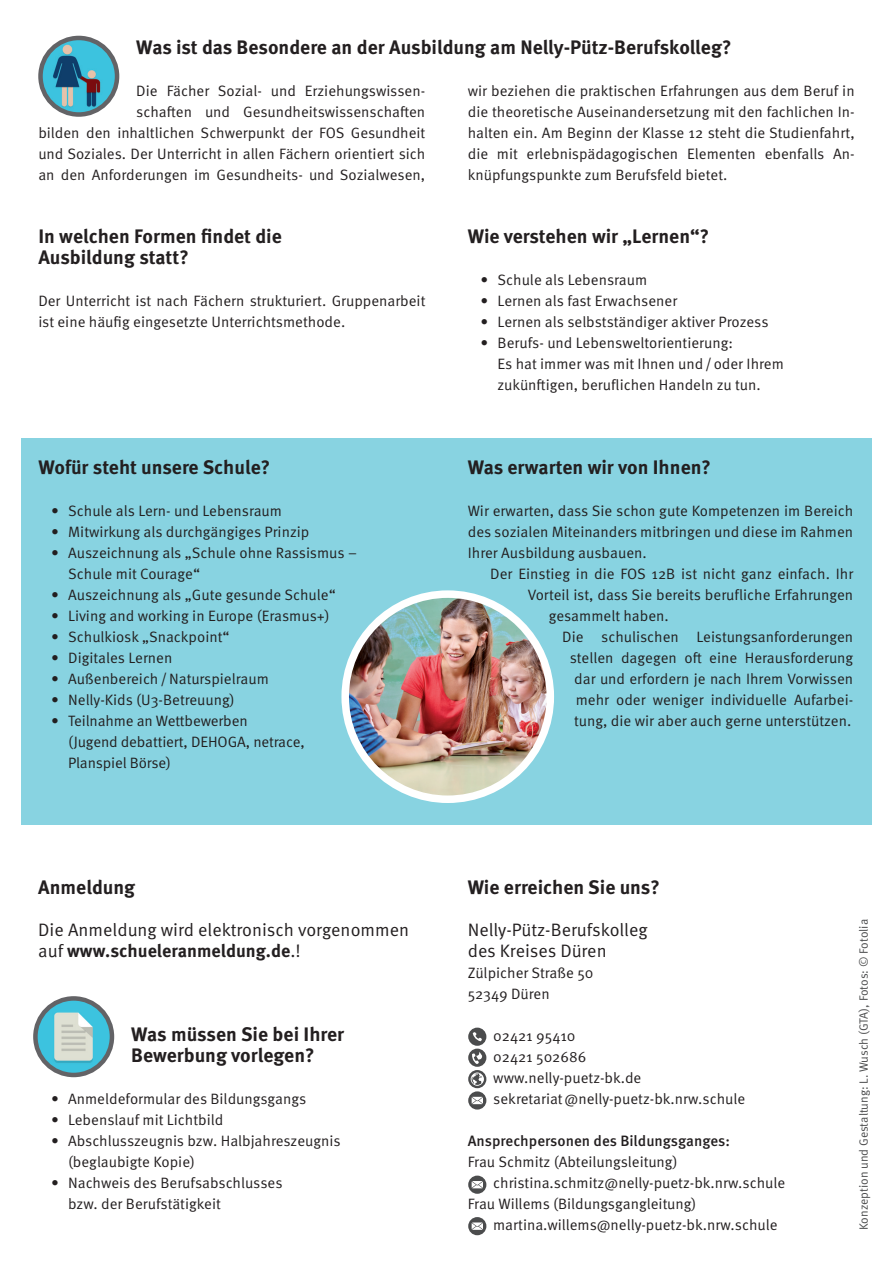
<style>
.page{position:relative;width:893px;height:1263px;background:#fff}
.page>*{position:absolute;margin:0;border:0;box-sizing:border-box;transform-origin:0 0}
.t1{font:700 19.5px/21px "Meta Pro";color:#231f20}
.t2{font:18px/21px "Meta Pro Norm";color:#231f20}
.t3{font:700 18px "Meta Pro";color:#231f20}
.t4{font:15px/21px "Meta Pro Norm";color:#231f20}
.t5{font:500 15px "Meta Pro";color:#231f20}
.t6{font:12px "Meta Pro Norm";letter-spacing:-.005em;color:#4b4c4d}
.s1{font-family:"Meta Pro Norm";font-weight:400}
</style>
<div class="page">
<div style="left:21px;top:438px;width:851px;height:387px;background:#88d3e1"></div>
<img style="left:350px;top:596px;width:200px;height:202px">
<div style="left:341px;top:590px;width:213px;height:213px;border:8px solid #fff;border-radius:50%"></div>
<svg style="left:468px;top:1070px;width:18px;height:39px"></svg>
<svg style="left:468px;top:1175px;width:18px;height:19px"></svg>
<svg style="left:468px;top:1217px;width:18px;height:18px"></svg>
<svg style="left:468px;top:1048px;width:18px;height:19px"></svg>
<svg style="left:468px;top:1027px;width:18px;height:37px"></svg>
<img style="left:42px;top:38px;width:75px;height:75px">
<div style="left:38px;top:36px;width:81px;height:81px;border:4px solid #636366;border-radius:50%"></div>
<img style="left:36px;top:999px;width:76px;height:76px">
<div style="left:33px;top:996px;width:81px;height:81px;border:4px solid #636366;border-radius:50%"></div>
<h1 class="t1" style="left:136px;top:35px;width:597px">Was ist das Besondere an der Ausbildung am Nelly-Pütz-Berufskolleg?</h1>
<p class="t4" style="left:38px;top:79px;width:389px;text-align:right">Die Fächer Sozial- und Erziehungswissen-<br>schaften und Gesundheitswissenschaften<br>bilden den inhaltlichen Schwerpunkt der FOS Gesundheit und Soziales. Der Unterricht in allen Fächern orientiert sich an den Anforderungen im Gesundheits- und Sozialwesen,</p>
<p class="t4" style="left:468px;top:79px;width:388px;text-align:justify">wir beziehen die praktischen Erfahrungen aus dem Beruf in die theoretische Auseinandersetzung mit den fachlichen In&shy;halten ein. Am Beginn der Klasse 12 steht die Studienfahrt, die mit erlebnispädagogischen Elementen ebenfalls An&shy;knüpfungspunkte zum Berufsfeld bietet.</p>
<h1 class="t1" style="left:38px;top:224px;width:245px">In welchen Formen findet die<br>Ausbildung statt?</h1>
<p class="t4" style="left:38px;top:289px;width:389px">Der Unterricht ist nach Fächern strukturiert. Gruppenarbeit ist eine häufig eingesetzte Unterrichtsmethode.</p>
<h1 class="t1" style="left:38px;top:455px;width:233px">Wofür steht unsere Schule?</h1>
<p class="t4" style="left:51px;top:499px;width:232px">• Schule als Lern- und Lebensraum</p>
<p class="t4" style="left:51px;top:520px;width:260px">• Mitwirkung als durchgängiges Prinzip</p>
<p class="t4" style="left:68px;top:541px;width:290px;text-indent:-17px">• Auszeichnung als „Schule ohne Rassismus –<br>Schule mit Courage“</p>
<p class="t4" style="left:51px;top:583px;width:286px">• Auszeichnung als „Gute gesunde Schule“</p>
<p class="t4" style="left:51px;top:604px;width:280px">• Living and working in Europe (Erasmus+)</p>
<p class="t4" style="left:51px;top:625px;width:180px">• Schulkiosk „Snackpoint“</p>
<p class="t4" style="left:51px;top:646px;width:123px">• Digitales Lernen</p>
<p class="t4" style="left:51px;top:667px;width:219px">• Außenbereich/Naturspielraum</p>
<p class="t4" style="left:51px;top:688px;width:185px">• Nelly-Kids (U3-Betreuung)</p>
<p class="t4" style="left:68px;top:709px;width:238px;text-indent:-17px">• Teilnahme an Wettbewerben<br>(Jugend debattiert, DEHOGA, netrace,<br>Planspiel Börse)</p>
<h1 class="t1" style="left:468px;top:224px;width:243px">Wie verstehen wir „Lernen“?</h1>
<p class="t4" style="left:480px;top:268px;width:168px">• Schule als Lebensraum</p>
<p class="t4" style="left:480px;top:289px;width:198px">• Lernen als fast Erwachsener</p>
<p class="t4" style="left:480px;top:310px;width:289px">• Lernen als selbstständiger aktiver Prozess</p>
<p class="t4" style="left:498px;top:331px;width:288px;text-indent:-17px">• Berufs- und Lebensweltorientierung:<br>Es hat immer was mit Ihnen und/oder Ihrem zukünftigen, beruflichen Handeln zu tun.</p>
<h1 class="t1" style="left:468px;top:455px;width:245px">Was erwarten wir von Ihnen?</h1>
<p class="t4" style="left:468px;top:499px;width:387px;text-align:justify">Wir erwarten, dass Sie schon gute Kompetenzen im Bereich des sozialen Miteinanders mitbringen und diese im Rahmen Ihrer Ausbildung ausbauen.</p>
<p class="t4" style="left:490px;top:562px;width:364px">Der Einstieg in die FOS 12B ist nicht ganz einfach. Ihr</p>
<p class="t4" style="left:528px;top:583px;width:327px">Vorteil ist, dass Sie bereits berufliche Erfahrungen</p>
<p class="t4" style="left:549px;top:604px;width:121px">gesammelt haben.</p>
<p class="t4" style="left:562px;top:625px;width:292px">Die schulischen Leistungsanforderungen</p>
<p class="t4" style="left:570px;top:646px;width:285px">stellen dagegen oft eine Herausforderung</p>
<p class="t4" style="left:574px;top:667px;width:281px">dar und erfordern je nach Ihrem Vorwissen</p>
<p class="t4" style="left:576px;top:688px;width:279px">mehr oder weniger individuelle Aufarbei-</p>
<p class="t4" style="left:574px;top:709px;width:279px">tung, die wir aber auch gerne unterstützen.</p>
<h1 class="t1" style="left:38px;top:875px;width:98px">Anmeldung</h1>
<p class="t2" style="left:38px;top:918px;width:372px">Die Anmeldung wird elektronisch vorgenommen</p>
<p class="t3" style="left:38px;top:937px;width:264px"><span class="s1">auf</span> www.schueleranmeldung.de<span class="s1">.!</span></p>
<h1 class="t1" style="left:131px;top:1022px;width:214px">Was müssen Sie bei Ihrer<br>Bewerbung vorlegen?</h1>
<p class="t4" style="left:51px;top:1087px;width:257px">• Anmeldeformular des Bildungsgangs</p>
<p class="t4" style="left:51px;top:1108px;width:174px">• Lebenslauf mit Lichtbild</p>
<p class="t4" style="left:68px;top:1129px;width:274px;text-indent:-17px">• Abschlusszeugnis bzw. Halbjahreszeugnis (beglaubigte Kopie)</p>
<p class="t4" style="left:68px;top:1171px;width:216px;text-indent:-17px">• Nachweis des Berufsabschlusses bzw. der Berufstätigkeit</p>
<h1 class="t1" style="left:468px;top:875px;width:194px">Wie erreichen Sie uns?</h1>
<p class="t2" style="left:468px;top:918px;width:181px">Nelly-Pütz-Berufskolleg des Kreises Düren</p>
<p class="t4" style="left:468px;top:961px;width:127px">Zülpicher Straße 50<br>52349 Düren</p>
<p class="t4" style="left:493px;top:1024px;width:254px">02421 95410<br>02421 502686<br>www.nelly-puetz-bk.de sekretariat@nelly-puetz-bk.nrw.schule</p>
<p class="t5" style="left:468px;top:1129px;width:264px">Ansprechpersonen des Bildungsganges:</p>
<p class="t4" style="left:468px;top:1150px;width:211px">Frau Schmitz (Abteilungsleitung)</p>
<p class="t4" style="left:493px;top:1171px;width:294px">christina.schmitz@nelly-puetz-bk.nrw.schule</p>
<p class="t4" style="left:468px;top:1192px;width:230px">Frau Willems (Bildungsgangleitung)</p>
<p class="t4" style="left:493px;top:1213px;width:286px">martina.willems@nelly-puetz-bk.nrw.schule</p>
<p class="t6" style="left:855px;top:1230px;width:313px;rotate:-90deg">Konzeption und Gestaltung: L. Wusch (GTA), Fotos: © Fotolia</p>
</div>
